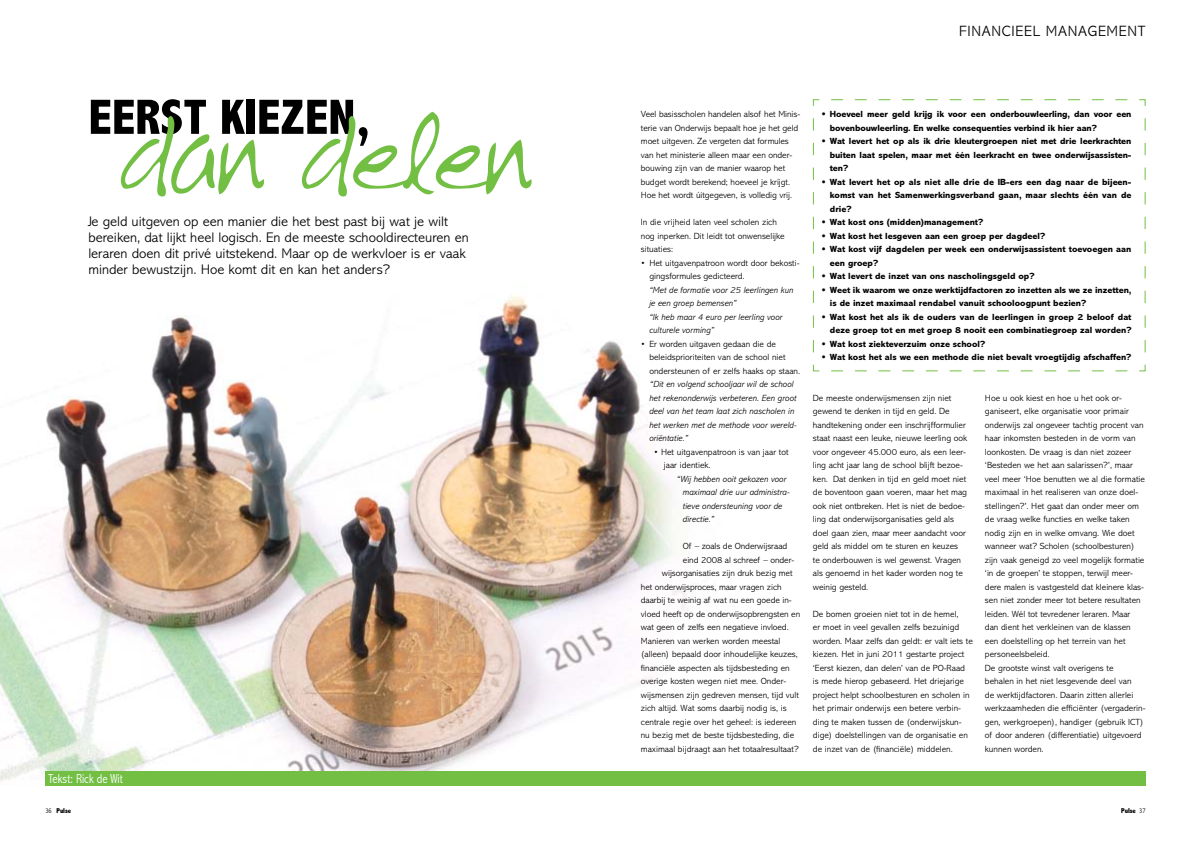
<style>
.page{position:relative;width:1191px;height:842px;background:#fff}
.page>*{position:absolute;margin:0;border:0;box-sizing:border-box;transform-origin:0 0}
.t1{font:95.2px "Roel";letter-spacing:-.02em;color:#72bf44}
.t2{font:800 condensed 50px "Abadi";color:#000}
.t3{font:300 15px "Abadi";letter-spacing:.05em;color:#000}
.t4{font:300 14px/16px "Abadi";color:#000}
.t5{font:300 condensed 13px "Abadi";color:#fff}
.t6{font:300 9px/13.5px "Abadi";color:#000}
.t7{font:800 9px/13.5px "Abadi";color:#000}
.t8{font:italic 300 9px/13.5px "Abadi";color:#000}
.t9{font:800 condensed 7px "Abadi";letter-spacing:-.01em;color:#000}
.s1{font-weight:300}
</style>
<div class="page">
<svg style="left:812px;top:99px;width:334px;height:273px"></svg>
<img style="left:0;top:294px;width:686px;height:487px">
<div style="left:45px;top:771px;width:550px;height:14px;background:#72bf44"></div>
<div style="left:595px;top:771px;width:550px;height:14px;background:#72bf44"></div>
<h3 class="t3" style="left:959px;top:23px;width:188px">financieel management</h3>
<h2 class="t2" style="left:88px;top:88px;width:283px">EERST KIEZEN,</h2>
<h1 class="t1" style="left:117px;top:100px;width:415px">dan delen</h1>
<p class="t6" style="left:641px;top:107px;width:161px">Veel basisscholen handelen alsof het Minis&shy;terie van Onderwijs bepaalt hoe je het geld moet uitgeven. Ze vergeten dat formules van het ministerie alleen maar een onder&shy;bouwing zijn van de manier waarop het budget wordt berekend; hoeveel je kríjgt.<br>Hoe het wordt úitgegeven, is volledig vrij.</p>
<p class="t6" style="left:641px;top:215px;width:145px">In die vrijheid laten veel scholen zich nog inperken. Dit leidt tot onwenselijke situaties:</p>
<p class="t6" style="left:649px;top:256px;width:152px;text-indent:-9px">• Het uitgavenpatroon wordt door bekosti&shy;gingsformules gedicteerd.</p>
<p class="t8" style="left:649px;top:283px;width:146px">“Met de formatie voor 25 leerlingen kun je een groep bemensen”<br>“Ik heb maar 4 euro per leerling voor culturele vorming”</p>
<p class="t6" style="left:649px;top:337px;width:152px;text-indent:-9px">• Er worden uitgaven gedaan die de beleidsprioriteiten van de school niet ondersteunen of er zelfs haaks op staan.</p>
<p class="t8" style="left:649px;top:377px;width:149px">“Dit en volgend schooljaar wil de school het rekenonderwijs verbeteren. Een groot deel van het team laat zich nascholen in het werken met de methode voor wereld&shy;oriëntatie.”</p>
<p class="t6" style="left:664px;top:445px;width:126px;text-indent:-10px">• Het uitgavenpatroon is van jaar tot jaar identiek.</p>
<p class="t8" style="left:683px;top:472px;width:108px;text-indent:-6px">“Wij hebben ooit gekozen voor maximaal drie uur administra&shy;tieve ondersteuning voor de directie.”</p>
<p class="t6" style="left:683px;top:539px;width:106px">Of – zoals de Onderwijsraad</p>
<p class="t6" style="left:683px;top:553px;width:113px">eind 2008 al schreef – onder-</p>
<p class="t6" style="left:662px;top:566px;width:132px">wijsorganisaties zijn druk bezig met</p>
<p class="t6" style="left:641px;top:580px;width:142px">het onderwijsproces, maar vragen zich</p>
<p class="t6" style="left:641px;top:593px;width:152px">daarbij te weinig af wat nu een goede in-</p>
<p class="t6" style="left:641px;top:607px;width:161px">vloed heeft op de onderwijsopbrengsten en</p>
<p class="t6" style="left:641px;top:620px;width:149px">wat geen of zelfs een negatieve invloed.</p>
<p class="t6" style="left:641px;top:634px;width:141px">Manieren van werken worden meestal</p>
<p class="t6" style="left:641px;top:647px;width:158px">(alleen) bepaald door inhoudelijke keuzes,</p>
<p class="t6" style="left:641px;top:661px;width:150px">financiële aspecten als tijdsbesteding en</p>
<p class="t6" style="left:641px;top:674px;width:147px">overige kosten wegen niet mee. Onder-</p>
<p class="t6" style="left:641px;top:688px;width:159px">wijsmensen zijn gedreven mensen, tijd vult</p>
<p class="t6" style="left:641px;top:701px;width:147px">zich altijd. Wat soms daarbij nodig is, is</p>
<p class="t6" style="left:641px;top:715px;width:157px">centrale regie over het geheel: is iedereen</p>
<p class="t6" style="left:641px;top:728px;width:155px">nu bezig met de beste tijdsbesteding, die</p>
<p class="t6" style="left:641px;top:742px;width:159px">maximaal bijdraagt aan het totaalresultaat?</p>
<p class="t4" style="left:88px;top:214px;width:382px">Je geld uitgeven op een manier die het best past bij wat je wilt bereiken, dat lijkt heel logisch. En de meeste schooldirecteuren en leraren doen dit privé uitstekend. Maar op de werkvloer is er vaak minder bewustzijn. Hoe komt dit en kan het anders?</p>
<h3 class="t5" style="left:48px;top:771px;width:76px">Tekst: Rick de Wit</h3>
<p class="t7" style="left:830px;top:107px;width:303px;text-indent:-9px">• Hoeveel meer geld krijg ik voor een onderbouwleerling, dan voor een bovenbouwleerling. En welke consequenties verbind ik hier aan?</p>
<p class="t7" style="left:830px;top:134px;width:303px;text-align:justify;text-indent:-8px">• Wat levert het op als ik drie kleutergroepen niet met drie leerkrachten buiten laat spelen, maar met één leerkracht en twee onderwijsassisten&shy;ten?</p>
<p class="t7" style="left:830px;top:175px;width:303px;text-align:justify;text-indent:-9px">• Wat levert het op als niet alle drie de IB-ers een dag naar de bijeen&shy;komst van het Samenwerkingsverband gaan, maar slechts één van de drie?</p>
<p class="t7" style="left:821px;top:215px;width:163px">• Wat kost ons (midden)management?</p>
<p class="t7" style="left:821px;top:229px;width:225px">• Wat kost het lesgeven aan een groep per dagdeel?</p>
<p class="t7" style="left:830px;top:242px;width:303px;text-indent:-9px">• Wat kost vijf dagdelen per week een onderwijsassistent toevoegen aan een groep?</p>
<p class="t7" style="left:821px;top:269px;width:215px">• Wat levert de inzet van ons nascholingsgeld op?</p>
<p class="t7" style="left:830px;top:283px;width:303px;text-indent:-9px">• Weet ik waarom we onze werktijdfactoren zo inzetten als we ze inzetten, is de inzet maximaal rendabel vanuit schooloogpunt bezien?</p>
<p class="t7" style="left:821px;top:310px;width:311px;text-align:right">• Wat kost het als ik de ouders van de leerlingen in groep 2 beloof dat deze groep tot en met groep 8 nooit een combinatiegroep zal worden?</p>
<p class="t7" style="left:821px;top:337px;width:165px">• Wat kost ziekteverzuim onze school?</p>
<p class="t7" style="left:821px;top:350px;width:311px">• Wat kost het als we een methode die niet bevalt vroegtijdig afschaffen?</p>
<p class="t6" style="left:813px;top:391px;width:156px">De meeste onderwijsmensen zijn niet gewend te denken in tijd en geld. De handtekening onder een inschrijfformulier staat naast een leuke, nieuwe leerling ook voor ongeveer 45.000 euro, als een leer&shy;ling acht jaar lang de school blijft bezoe&shy;ken. Dat denken in tijd en geld moet niet de boventoon gaan voeren, maar het mag ook niet ontbreken. Het is niet de bedoe&shy;ling dat onderwijsorganisaties geld als doel gaan zien, maar meer aandacht voor geld als middel om te sturen en keuzes te onderbouwen is wel gewenst. Vragen als genoemd in het kader worden nog te weinig gesteld.</p>
<p class="t6" style="left:813px;top:607px;width:161px">De bomen groeien niet tot in de hemel,<br>er moet in veel gevallen zelfs bezuinigd worden. Maar zelfs dan geldt: er valt iets te kiezen. Het in juni 2011 gestarte project ‘Eerst kiezen, dan delen’ van de PO-Raad is mede hierop gebaseerd. Het driejarige project helpt schoolbesturen en scholen in het primair onderwijs een betere verbin&shy;ding te maken tussen de (onderwijskun&shy;dige) doelstellingen van de organisatie en de inzet van de (financiële) middelen.</p>
<p class="t6" style="left:985px;top:391px;width:162px">Hoe u ook kiest en hoe u het ook or&shy;ganiseert, elke organisatie voor primair onderwijs zal ongeveer tachtig procent van haar inkomsten besteden in de vorm van loonkosten. De vraag is dan niet zozeer ‘Besteden we het aan salarissen?’, maar veel meer ‘Hoe benutten we al die formatie maximaal in het realiseren van onze doel&shy;stellingen?’. Het gaat dan onder meer om de vraag welke functies en welke taken nodig zijn en in welke omvang. Wie doet wanneer wat? Scholen (schoolbesturen) zijn vaak geneigd zo veel mogelijk formatie ‘in de groepen’ te stoppen, terwijl meer&shy;dere malen is vastgesteld dat kleinere klas&shy;sen niet zonder meer tot betere resultaten leiden. Wél tot tevredener leraren. Maar dan dient het verkleinen van de klassen een doelstelling op het terrein van het personeelsbeleid.<br>De grootste winst valt overigens te<br>behalen in het niet lesgevende deel van<br>de werktijdfactoren. Daarin zitten allerlei werkzaamheden die efficiënter (vergaderin&shy;gen, werkgroepen), handiger (gebruik ICT) of door anderen (differentiatie) uitgevoerd kunnen worden.</p>
<p class="t9" style="left:45px;top:806px;width:27px"><span class="s1">36</span> PULSE</p>
<p class="t9" style="left:1121px;top:806px;width:26px">PULSE <span class="s1">37</span></p>
</div>
